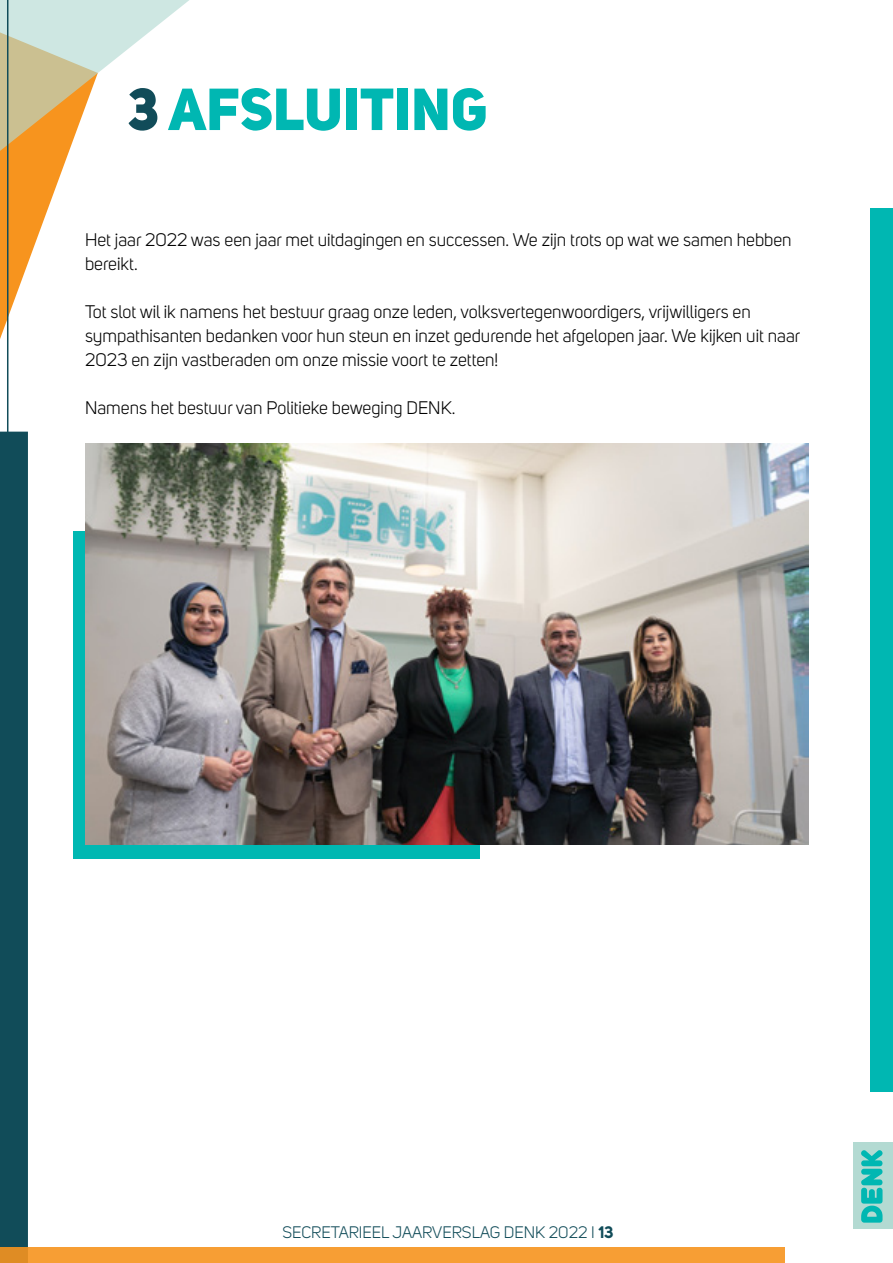
<style>
.page{position:relative;width:893px;height:1263px;background:#fff}
.page>*{position:absolute;margin:0;border:0;box-sizing:border-box;transform-origin:0 0}
.t1{font:800 58.5px "Uni Sans";color:#00b7b2}
.t2{font:18px/24px "Uni Sans";color:#000}
.t3{font:16.5px "Uni Sans";color:#114c59}
.s1{color:#114c59}
.s2{font-weight:700}
</style>
<div class="page">
<div style="left:870px;top:208px;width:23px;height:884px;background:#00b7b2"></div>
<svg style="left:0;top:0;width:189px;height:339px"></svg>
<div style="left:0;top:432px;width:28px;height:815px;background:#114c59"></div>
<div style="left:0;top:1247px;width:784px;height:16px;background:#f79e34"></div>
<hr style="left:7px;top:0;width:1px;height:443px;background:#114c59">
<div style="left:73px;top:531px;width:406px;height:327px;background:#00b8b2"></div>
<img style="left:85px;top:443px;width:723px;height:401px">
<div style="left:853px;top:1142px;width:40px;height:87px;background:#b3dad2"></div>
<svg style="left:861px;top:1150px;width:21px;height:72px"></svg>
<h1 class="t1" style="left:128px;top:72px;width:361px"><span class="s1">3</span> AFSLUITING</h1>
<p class="t2" style="left:85px;top:228px;width:708px">Het jaar 2022 was een jaar met uitdagingen en successen. We zijn trots op wat we samen hebben bereikt.</p>
<p class="t2" style="left:85px;top:300px;width:717px">Tot slot wil ik namens het bestuur graag onze leden, volksvertegenwoordigers, vrijwilligers en sympathisanten bedanken voor hun steun en inzet gedurende het afgelopen jaar. We kijken uit naar<br>2023 en zijn vastberaden om onze missie voort te zetten!</p>
<p class="t2" style="left:85px;top:396px;width:372px">Namens het bestuur van Politieke beweging DENK.</p>
<p class="t3" style="left:282px;top:1223px;width:333px">SECRETARIEEL JAARVERSLAG DENK 2022 I <span class="s2">13</span></p>
</div>
